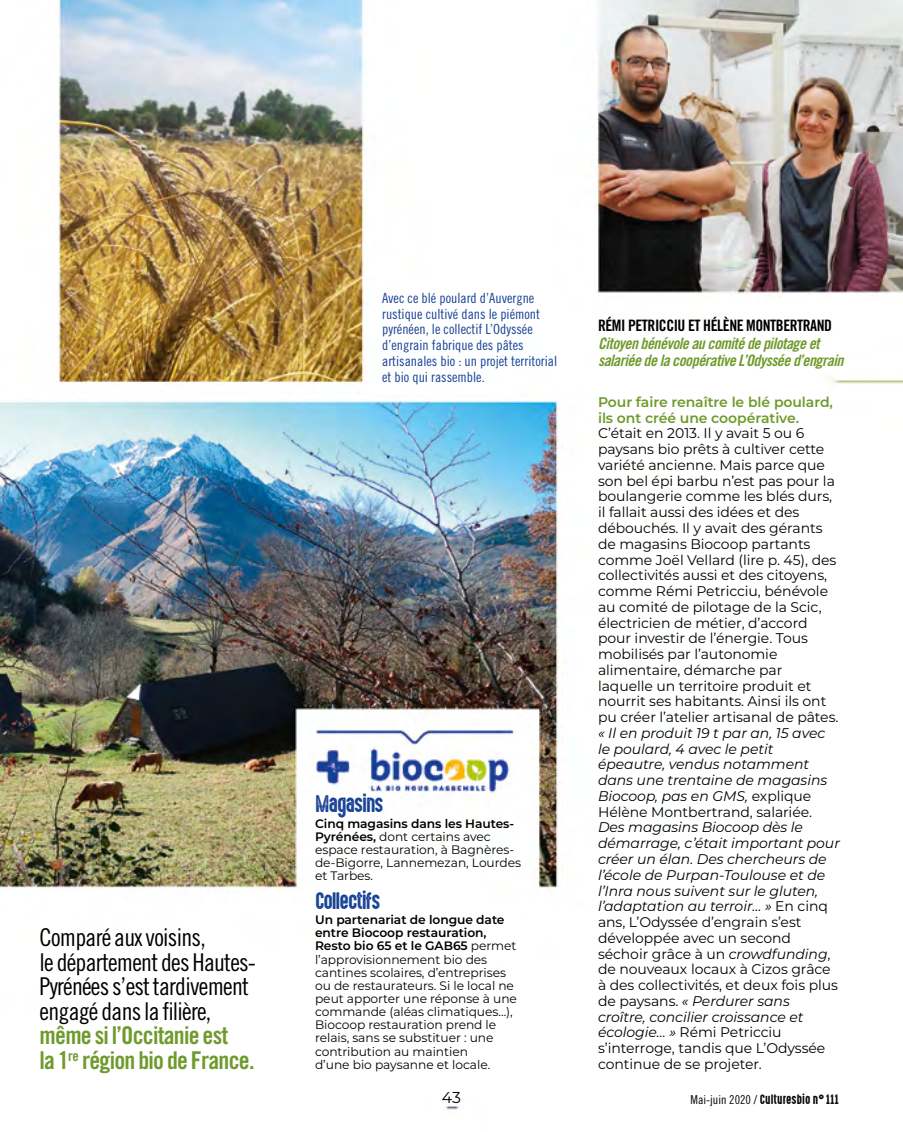
<style>
.page{position:relative;width:903px;height:1132px;background:#fff}
.page>*{position:absolute;margin:0;border:0;box-sizing:border-box;transform-origin:0 0}
.t1{font:24.5px/24.5px "Trade Gothic LT Std Cn 18";letter-spacing:-.03em;color:#000}
.t2{font:24.5px/24.5px "Trade Gothic LT Std Bd Cn 20";letter-spacing:-.03em;color:#6f9a2c}
.t3{font:21.53px "High Voltage Rough";letter-spacing:-.05em;color:#164194}
.t4{font:15.75px/17.5px "Trade Gothic LT Std Bd Cn 20 Obl";letter-spacing:-.03em;color:#6f9a2c}
.t5{font:15.75px "Trade Gothic LT Std Bd Cn 20";letter-spacing:-.03em;color:#000}
.t6{font:15.75px "Montserrat";color:#000}
.t7{font:italic 14px/15.8px "Montserrat";letter-spacing:-.005em;color:#000}
.t8{font:14px/15.8px "Montserrat";letter-spacing:-.005em;color:#000}
.t9{font:14px/15.8px "Trade Gothic LT Std Cn 18";color:#164194}
.t10{font:600 14px/15.8px "Montserrat";letter-spacing:-.005em;color:#6f9a2c}
.t11{font:12.25px/13.1px "Montserrat";letter-spacing:-.005em;color:#000}
.t12{font:12.25px "High Voltage Rough";color:#000}
.s1{font-weight:600}
.s2{font-style:normal}
.s3{font-family:"Trade Gothic LT Std Cn 18"}
</style>
<div class="page">
<img style="left:0;top:0;width:903px;height:1112px">
<h1 class="t1" style="left:40px;top:924px;width:218px">Comparé aux voisins,<br>le département des Hautes-<br>Pyrénées s’est tardivement engagé dans la filière,</h1>
<h1 class="t2" style="left:40px;top:1022px;width:216px">même si l’Occitanie est<br>la 1<sup>re</sup> région bio de France.</h1>
<p class="t9" style="left:382px;top:290px;width:176px">Avec ce blé poulard d’Auvergne rustique cultivé dans le piémont pyrénéen, le collectif L’Odyssée d’engrain fabrique des pâtes artisanales bio : un projet territorial et bio qui rassemble.</p>
<h2 class="t3" style="left:315px;top:791px;width:70px">Magasins</h2>
<p class="t11" style="left:315px;top:816px;width:207px"><span class="s1">Cinq magasins dans les Hautes-<br>Pyrénées,</span> dont certains avec espace restauration, à Bagnères&shy;de-Bigorre, Lannemezan, Lourdes et Tarbes.</p>
<h2 class="t3" style="left:315px;top:888px;width:67px">Collectifs</h2>
<p class="t11" style="left:315px;top:912px;width:203px"><span class="s1">Un partenariat de longue date entre Biocoop restauration,<br>Resto bio 65 et le GAB65</span> permet l’approvisionnement bio des cantines scolaires, d’entreprises ou de restaurateurs. Si le local ne peut apporter une réponse à une commande (aléas climatiques…),<br>Biocoop restauration prend le relais, sans se substituer : une contribution au maintien<br>d’une bio paysanne et locale.</p>
<p class="t5" style="left:598px;top:316px;width:236px">RÉMI PETRICCIU ET HÉLÈNE MONTBERTRAND</p>
<p class="t4" style="left:598px;top:334px;width:247px">Citoyen bénévole au comité de pilotage et salariée de la coopérative L’Odyssée d’engrain</p>
<p class="t10" style="left:598px;top:393px;width:236px">Pour faire renaître le blé poulard, ils ont créé une coopérative.</p>
<p class="t8" style="left:598px;top:425px;width:242px">C’était en 2013. Il y avait 5 ou 6 paysans bio prêts à cultiver cette variété ancienne. Mais parce que son bel épi barbu n’est pas pour la boulangerie comme les blés durs, il fallait aussi des idées et des débouchés. Il y avait des gérants de magasins Biocoop partants comme Joël Vellard (lire p. 45), des collectivités aussi et des citoyens, comme Rémi Petricciu, bénévole au comité de pilotage de la Scic, électricien de métier, d’accord pour investir de l’énergie. Tous mobilisés par l’autonomie alimentaire, démarche par laquelle un territoire produit et nourrit ses habitants. Ainsi ils ont pu créer l’atelier artisanal de pâtes.</p>
<p class="t7" style="left:598px;top:724px;width:231px">« Il en produit 19 t par an, 15 avec le poulard, 4 avec le petit épeautre, vendus notamment dans une trentaine de magasins<br>Biocoop, pas en GMS, <span class="s2">explique<br>Hélène Montbertrand, salariée.</span></p>
<p class="t7" style="left:598px;top:818px;width:243px">Des magasins Biocoop dès le démarrage, c’était important pour créer un élan. Des chercheurs de l’école de Purpan-Toulouse et de l’Inra nous suivent sur le gluten, l’adaptation au terroir… » <span class="s2">En cinq ans, L’Odyssée d’engrain s’est développée avec un second séchoir grâce à un</span> crowdfunding<span class="s2">, de nouveaux locaux à Cizos grâce à des collectivités, et deux fois plus de paysans.</span> « Perdurer sans croître, concilier croissance et écologie… » <span class="s2">Rémi Petricciu s’interroge, tandis que L’Odyssée continue de se projeter.</span></p>
<p class="t6" style="left:442px;top:1086px;width:21px">43</p>
<p class="t12" style="left:690px;top:1091px;width:150px"><span class="s3">Mai-juin 2020 /</span> Culturesbio n° 111</p>
</div>
